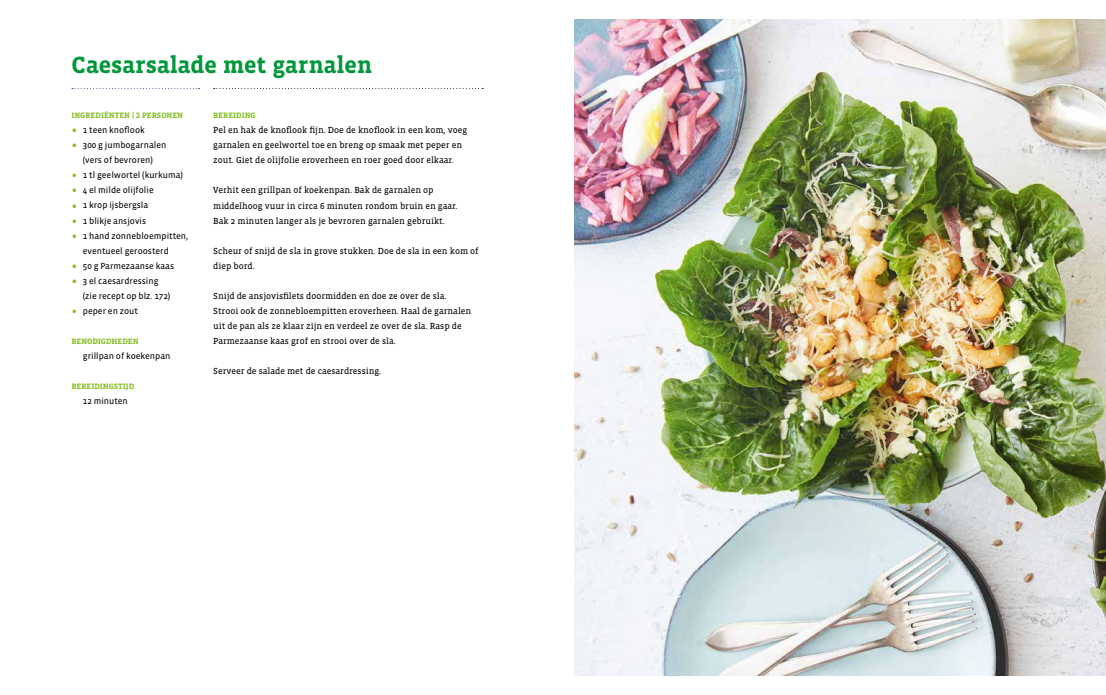
<style>
.page{position:relative;width:1106px;height:695px;background:#fff}
.page>*{position:absolute;margin:0;border:0;box-sizing:border-box;transform-origin:0 0}
.t1{font:700 24px "Vista Slab OT";color:#00983a}
.t2{font:9px/15px "Vista Slab OT";color:#000}
.t3{font:9px/15px "Vista Sans Reg";color:#000}
.t4{font:700 8px "Vista Slab OT";color:#86bc25}
.s1{font-size:17px;color:#86bc25}
</style>
<div class="page">
<svg style="left:72px;top:88px;width:128px;height:1px"></svg>
<svg style="left:214px;top:88px;width:269px;height:1px"></svg>
<img style="left:574px;top:20px;width:532px;height:655px">
<h1 class="t1" style="left:71px;top:53px;width:302px">Caesarsalade met garnalen</h1>
<p class="t4" style="left:71px;top:112px;width:113px">INGREDIËNTEN | 2 PERSONEN</p>
<p class="t3" style="left:71px;top:123px;width:75px"><span class="s1">•</span> 1 teen knoflook</p>
<p class="t3" style="left:71px;top:138px;width:96px;text-align:center"><span class="s1">•</span> 300 g jumbogarnalen (vers of bevroren)</p>
<p class="t3" style="left:71px;top:168px;width:113px"><span class="s1">•</span> 1 tl geelwortel (kurkuma)</p>
<p class="t3" style="left:71px;top:183px;width:84px"><span class="s1">•</span> 4 el milde olijfolie</p>
<p class="t3" style="left:71px;top:198px;width:78px"><span class="s1">•</span> 1 krop ijsbergsla</p>
<p class="t3" style="left:71px;top:213px;width:76px"><span class="s1">•</span> 1 blikje ansjovis</p>
<p class="t3" style="left:83px;top:228px;width:107px;text-indent:-11px"><span class="s1">•</span> 1 hand zonnebloempitten, eventueel geroosterd</p>
<p class="t3" style="left:71px;top:258px;width:104px"><span class="s1">•</span> 50 g Parmezaanse kaas</p>
<p class="t3" style="left:83px;top:273px;width:89px;text-indent:-11px"><span class="s1">•</span> 3 el caesardressing (zie recept op blz. 172)</p>
<p class="t3" style="left:71px;top:303px;width:68px"><span class="s1">•</span> peper en zout</p>
<p class="t4" style="left:71px;top:337px;width:69px">BENODIGDHEDEN</p>
<p class="t3" style="left:83px;top:348px;width:89px">grillpan of koekenpan</p>
<p class="t4" style="left:71px;top:382px;width:64px">BEREIDINGSTIJD</p>
<p class="t3" style="left:83px;top:393px;width:47px">12 minuten</p>
<p class="t4" style="left:213px;top:112px;width:44px">BEREIDING</p>
<p class="t2" style="left:213px;top:123px;width:255px">Pel en hak de knoflook fijn. Doe de knoflook in een kom, voeg garnalen en geelwortel toe en breng op smaak met peper en zout. Giet de olijfolie eroverheen en roer goed door elkaar.</p>
<p class="t2" style="left:213px;top:183px;width:246px">Verhit een grillpan of koekenpan. Bak de garnalen op middelhoog vuur in circa 6 minuten rondom bruin en gaar.<br>Bak 2 minuten langer als je bevroren garnalen gebruikt.</p>
<p class="t2" style="left:213px;top:243px;width:267px">Scheur of snijd de sla in grove stukken. Doe de sla in een kom of diep bord.</p>
<p class="t2" style="left:213px;top:288px;width:259px">Snijd de ansjovisfilets doormidden en doe ze over de sla.<br>Strooi ook de zonnebloempitten eroverheen. Haal de garnalen uit de pan als ze klaar zijn en verdeel ze over de sla. Rasp de Parmezaanse kaas grof en strooi over de sla.</p>
<p class="t2" style="left:213px;top:363px;width:169px">Serveer de salade met de caesardressing.</p>
</div>
